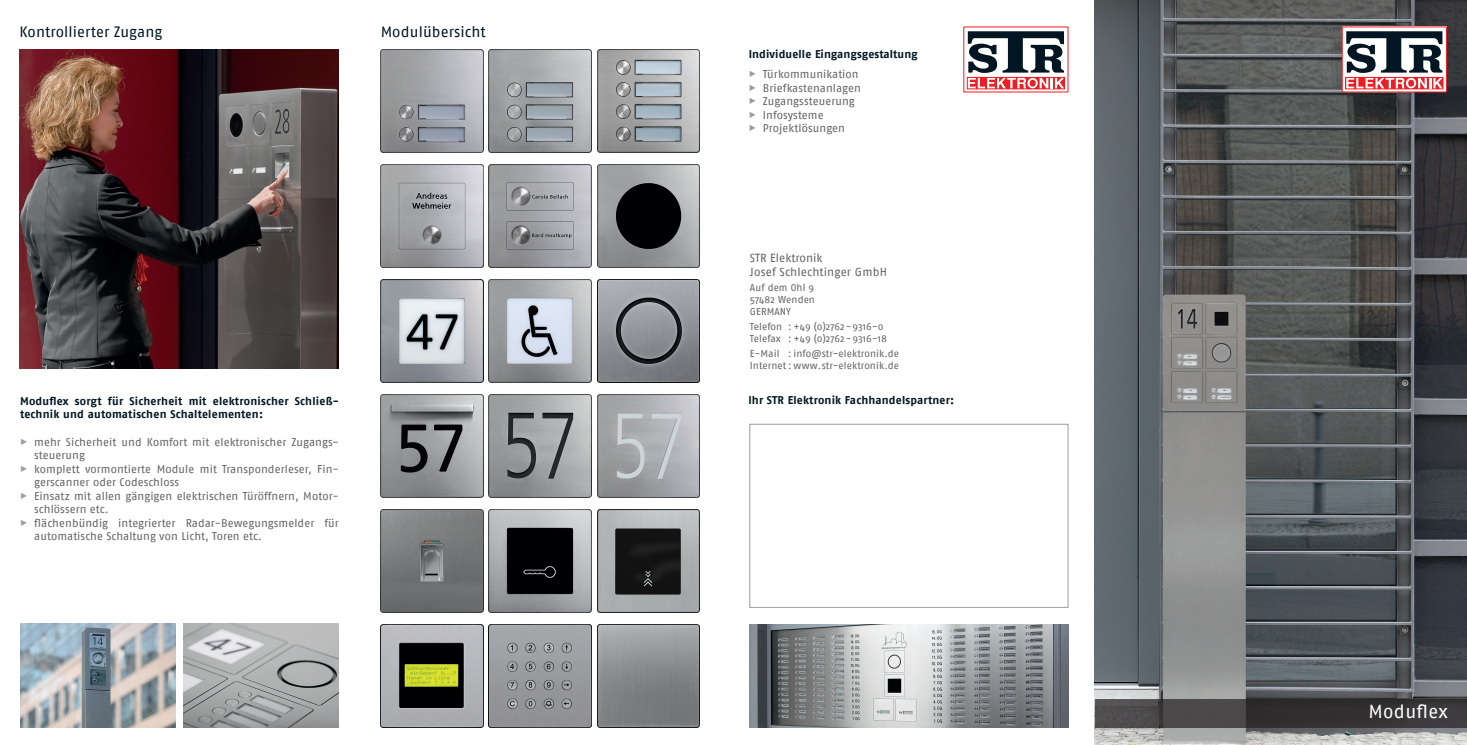
<style>
.page{position:relative;width:1467px;height:745px;background:#fff}
.page>*{position:absolute;margin:0;border:0;box-sizing:border-box;transform-origin:0 0}
.t1{font:18.75px "Fago No";letter-spacing:.02em;color:#fff}
.t2{font:15px "Fago No";letter-spacing:.005em;color:#011622}
.t3{font:11.75px/14.1px "Fago No";letter-spacing:.005em;color:#636366}
.t4{font:11.25px/13.5px "Fago No";letter-spacing:.005em;color:#636366}
.t5{font:11.25px/13.5px "Fago No Bold Tf";letter-spacing:.015em;color:#011622}
.t6{font:10px/12px "Fago No";letter-spacing:.005em;color:#636366}
.s1{font-family:"Fago No Regular Expert";color:#9b9da0}
</style>
<div class="page">
<img style="left:1095px;top:0;width:372px;height:744px">
<div style="left:749px;top:423px;width:319px;height:184px;border:1px solid #9b9da0"></div>
<img style="left:381px;top:164px;width:103px;height:103px">
<img style="left:489px;top:164px;width:102px;height:103px">
<img style="left:597px;top:164px;width:103px;height:103px">
<img style="left:381px;top:624px;width:103px;height:102px">
<img style="left:489px;top:624px;width:102px;height:103px">
<img style="left:597px;top:624px;width:103px;height:102px">
<img style="left:597px;top:509px;width:103px;height:103px">
<img style="left:381px;top:509px;width:103px;height:103px">
<img style="left:489px;top:509px;width:102px;height:103px">
<img style="left:183px;top:623px;width:156px;height:103px">
<img style="left:20px;top:623px;width:156px;height:103px">
<img style="left:19px;top:50px;width:319px;height:319px">
<img style="left:597px;top:50px;width:103px;height:102px">
<img style="left:381px;top:50px;width:103px;height:102px">
<img style="left:489px;top:50px;width:102px;height:102px">
<img style="left:597px;top:279px;width:103px;height:103px">
<img style="left:381px;top:279px;width:103px;height:103px">
<img style="left:489px;top:279px;width:102px;height:103px">
<img style="left:597px;top:394px;width:103px;height:103px">
<img style="left:489px;top:394px;width:102px;height:103px">
<img style="left:381px;top:394px;width:103px;height:103px">
<img style="left:749px;top:624px;width:319px;height:102px">
<svg style="left:1095px;top:698px;width:372px;height:28px;background:#3f3d3e"></svg>
<svg style="left:1344px;top:29px;width:101px;height:61px"></svg>
<div style="left:1342px;top:27px;width:105px;height:65px;border:1px solid #ee1d23"></div>
<div style="left:1345px;top:77px;width:98px;height:12px;border:1px solid #ee1d23"></div>
<svg style="left:1346px;top:31px;width:96px;height:57px"></svg>
<svg style="left:966px;top:31px;width:99px;height:59px"></svg>
<div style="left:967px;top:77px;width:98px;height:12px;border:1px solid #ee1d23"></div>
<svg style="left:968px;top:31px;width:96px;height:57px"></svg>
<h2 class="t2" style="left:19px;top:23px;width:144px">Kontrollierter Zugang</h2>
<h2 class="t2" style="left:381px;top:23px;width:107px">Modulübersicht</h2>
<p class="t5" style="left:20px;top:393px;width:320px">Moduflex sorgt für Sicherheit mit elektronischer Schließ&shy;technik und automatischen Schaltelementen:</p>
<p class="t4" style="left:20px;top:434px;width:320px"><span class="s1">%</span> mehr Sicherheit und Komfort mit elektronischer Zugangs-</p>
<p class="t4" style="left:34px;top:448px;width:52px">steuerung</p>
<p class="t4" style="left:20px;top:461px;width:320px"><span class="s1">%</span> komplett vormontierte Module mit Transponderleser, Fin-</p>
<p class="t4" style="left:34px;top:475px;width:147px">gerscanner oder Codeschloss</p>
<p class="t4" style="left:20px;top:488px;width:320px"><span class="s1">%</span> Einsatz mit allen gängigen elektrischen Türöffnern, Motor-</p>
<p class="t4" style="left:34px;top:502px;width:76px">schlössern etc.</p>
<p class="t4" style="left:20px;top:515px;width:320px"><span class="s1">%</span> flächenbündig integrierter Radar-Bewegungsmelder für</p>
<p class="t4" style="left:34px;top:529px;width:229px">automatische Schaltung von Licht, Toren etc.</p>
<p class="t5" style="left:749px;top:47px;width:170px">Individuelle Eingangsgestaltung</p>
<p class="t4" style="left:749px;top:68px;width:114px"><span class="s1">%</span> Türkommunikation <span class="s1">%</span> Briefkastenanlagen <span class="s1">%</span> Zugangssteuerung <span class="s1">%</span> Infosysteme<br><span class="s1">%</span> Projektlösungen</p>
<p class="t3" style="left:750px;top:250px;width:139px">STR Elektronik<br>Josef Schlechtinger GmbH</p>
<p class="t6" style="left:750px;top:281px;width:67px;text-align:justify">Auf dem Ohl 9<br>57482 Wenden Germ</p>
<p class="t6" style="left:750px;top:304px;width:135px;line-height:14.6px;text-indent:24px">any<br>Telefon : +49 (0)2762-9316-0</p>
<p class="t6" style="left:750px;top:331px;width:151px;line-height:14.6px">Telefax : +49 (0)2762-9316-18<br>E-Mail : info@str-elektronik.de</p>
<p class="t6" style="left:750px;top:359px;width:151px">Internet : www.str-elektronik.de</p>
<p class="t5" style="left:748px;top:392px;width:207px">Ihr STR Elektronik Fachhandelspartner:</p>
<h1 class="t1" style="left:1368px;top:700px;width:81px">Moduflex</h1>
</div>
